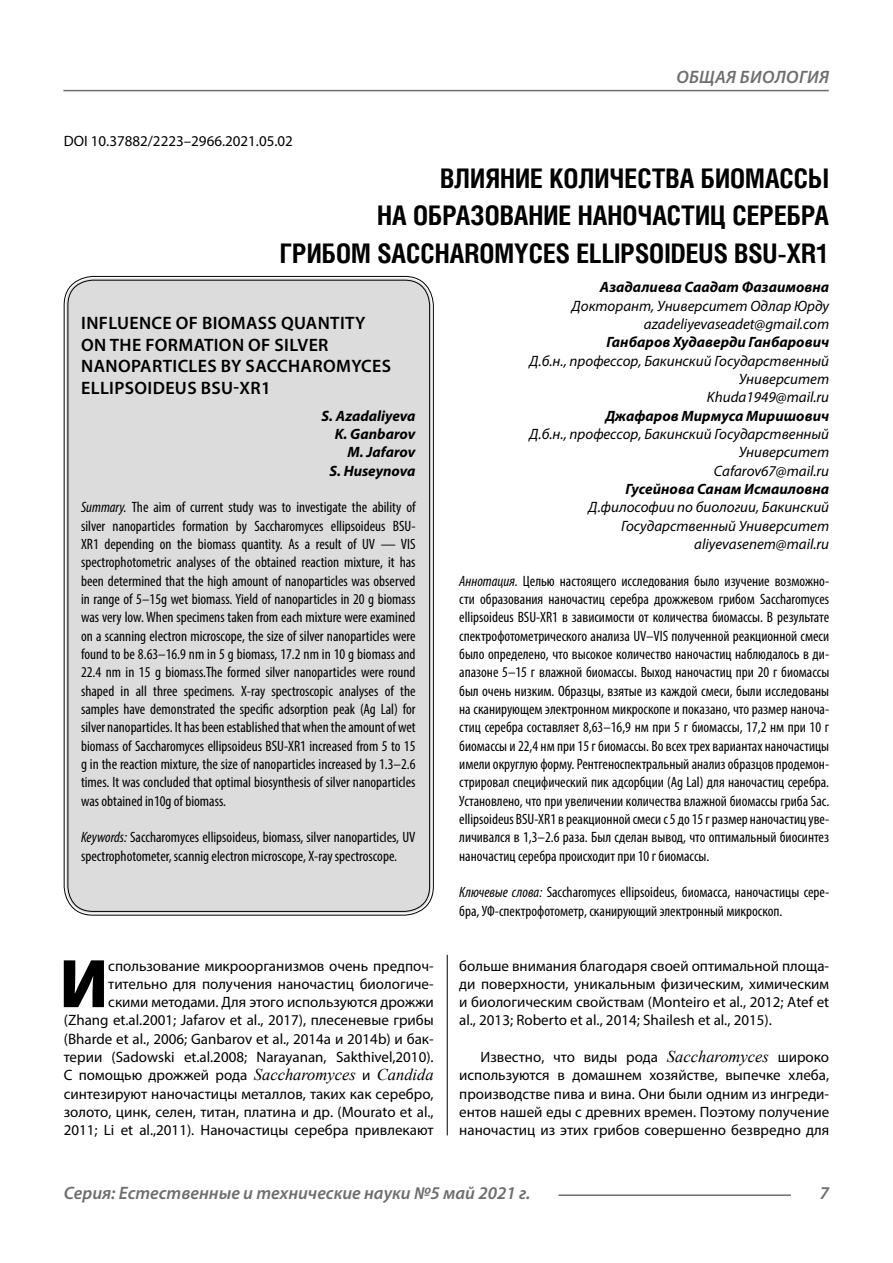
<style>
.page{position:relative;width:893px;height:1263px;background:#fff}
.page>*{position:absolute;margin:0;border:0;box-sizing:border-box;transform-origin:0 0}
.Bukvica{font:900 69.3px "Myriad Pro";color:#000}
.Header{font:700 27px/37.5px "Helios Cond C";color:#000;text-align:right}
.Header-eng{font:600 18px/21.6px "Myriad Pro";letter-spacing:.02em;color:#000}
.Sh1{font:italic 600 18px "Myriad Pro";color:#6e6e6e}
.Sh1-2{font:italic 600 18px "Myriad Pro";letter-spacing:.02em;color:#6e6e6e}
.Annotation-eng{font:condensed 15px/18.3px "Myriad Pro";color:#000;text-align:justify}
.Annotation-rus{font:condensed 15px/18.3px "Myriad Pro";color:#000;text-align:justify}
.Bukvica-2{font:15px/18.3px "Myriad Pro";color:#000;text-align:right}
.Normal{font:15px/18.3px "Myriad Pro";color:#000;text-align:justify}
.Author-doc{font:italic 15px/18.3px "Myriad Pro";color:#000;text-align:right}
.Author{font:italic 700 15px "Myriad Pro";color:#000}
.Author-email{font:italic 15px "Myriad Pro";color:#000}
.Author-eng{font:italic 700 15px "Myriad Pro";color:#000}
.DOI{font:15px "Myriad Pro";color:#000}
.s1{font-style:italic}
.s2{font-family:"Times New Roman";font-style:italic;font-size:16.5px}
</style>
<div class="page">
<hr style="left:447px;top:952px;width:1px;height:183px;background:#000">
<div style="left:43px;top:934px;width:786px;height:21px;background:#fff"></div>
<div style="left:66px;top:278px;width:365px;height:635px;background:#dcdcdc;border-radius:27px"></div>
<hr style="left:558px;top:1194px;width:233px;height:2px;background:#6e6e6e">
<hr style="left:63px;top:90px;width:766px;height:1px;background:#6e6e6e">
<p class="Sh1-2" style="left:676px;top:66px;width:154px">ОБЩАЯ БИОЛОГИЯ</p>
<p class="DOI" style="left:64px;top:132px;width:231px">DOI 10.37882/2223–2966.2021.05.02</p>
<p class="Header" style="left:280px;top:159px;width:551px">ВЛИЯНИЕ КОЛИЧЕСТВА БИОМАССЫ<br>НА ОБРАЗОВАНИЕ НАНОЧАСТИЦ СЕРЕБРА<br>ГРИБОМ SACCHAROMYCES ELLIPSOIDEUS BSU-XR1</p>
<p class="Author" style="left:600px;top:278px;width:231px">Азадалиева Caaдат Фазаимовна</p>
<p class="Author-doc" style="left:572px;top:296px;width:259px">Докторант, Университет Одлар Юрду</p>
<p class="Author-email" style="left:644px;top:315px;width:187px">azadeliyevaseadet@gmail.com</p>
<p class="Author" style="left:606px;top:333px;width:224px">Ганбаров Худаверди Ганбарович</p>
<p class="Author-doc" style="left:529px;top:351px;width:301px">Д.б.н., профессор, Бакинский Государственный<br>Университет</p>
<p class="Author-email" style="left:707px;top:388px;width:124px">Khuda1949@mail.ru</p>
<p class="Author" style="left:605px;top:406px;width:225px">Джафаров Mирмуса Миришович</p>
<p class="Author-doc" style="left:529px;top:425px;width:301px">Д.б.н., профессор, Бакинский Государственный<br>Университет</p>
<p class="Author-email" style="left:714px;top:461px;width:117px">Cafarov67@mail.ru</p>
<p class="Author" style="left:625px;top:479px;width:205px">Гусейнова Санам Исмаиловна</p>
<p class="Author-doc" style="left:589px;top:498px;width:242px">Д.философии по биологии, Бакинский<br>Государственный Университет</p>
<p class="Author-email" style="left:694px;top:535px;width:136px">aliyevasenem@mail.ru</p>
<p class="Annotation-rus" style="left:459px;top:571px;width:371px"><span class="s1">Аннотация.</span> Целью настоящего исследования было изучение возможно&shy;сти образования наночастиц серебра дрожжевом грибом Saccharomyces ellipsoideus BSU-XR1 в зависимости от количества биомассы. В результате спектрофотометрического анализа UV–VIS полученной реакционной смеси было определено, что высокое количество наночастиц наблюдалось в ди&shy;апазоне 5–15 г влажной биомассы. Выход наночастиц при 20 г биомассы был очень низким. Образцы, взятые из каждой смеси, были исследованы на сканирующем электронном микроскопе и показано, что размер наноча&shy;стиц серебра составляет 8,63–16,9 нм при 5 г биомассы, 17,2 нм при 10 г биомассы и 22,4 нм при 15 г биомассы. Во всех трех вариантах наночастицы имели округлую форму. Рентгеноспектральный анализ образцов продемон&shy;стрировал специфический пик адсорбции (Ag Lal) для наночастиц серебра.<br>Установлено, что при увеличении количества влажной биомассы гриба Sac. ellipsoideus BSU-XR1 в реакционной смеси с 5 до 15 г размер наночастиц уве&shy;личивался в 1,3–2.6 раза. Был сделан вывод, что оптимальный биосинтез наночастиц серебра происходит при 10 г биомассы.</p>
<p class="Annotation-rus" style="left:459px;top:883px;width:371px"><span class="s1">Ключевые слова:</span> Saccharomyces ellipsoideus, биомасса, наночастицы сере&shy;бра, УФ-спектрофотометр, сканирующий электронный микроскоп.</p>
<p class="Header-eng" style="left:81px;top:312px;width:311px">INFLUENCE OF BIOMASS QUANTITY<br>ON THE FORMATION OF SILVER<br>NANOPARTICLES BY SACCHAROMYCES<br>ELLIPSOIDEUS BSU-XR1</p>
<p class="Author-eng" style="left:322px;top:406px;width:95px">S. Azadaliyeva</p>
<p class="Author-eng" style="left:335px;top:424px;width:82px">K. Ganbarov</p>
<p class="Author-eng" style="left:347px;top:443px;width:70px">M. Jafarov</p>
<p class="Author-eng" style="left:329px;top:461px;width:88px">S. Huseynova</p>
<p class="Annotation-eng" style="left:81px;top:498px;width:336px"><span class="s1">Summary.</span> The aim of current study was to investigate the ability of silver nanoparticles formation by Saccharomyces ellipsoideus BSU-XR1 depending on the biomass quantity. As a result of UV — VIS spectrophotometric analyses of the obtained reaction mixture, it has been determined that the high amount of nanoparticles was observed in range of 5–15g wet biomass. Yield of nanoparticles in 20 g biomass was very low. When specimens taken from each mixture were examined on a scanning electron microscope, the size of silver nanoparticles were found to be 8.63–16.9 nm in 5 g biomass, 17.2 nm in 10 g biomass and 22.4 nm in 15 g biomass.The formed silver nanoparticles were round shaped in all three specimens. X-ray spectroscopic analyses of the samples have demonstrated the specific adsorption peak (Ag Lal) for silver nanoparticles. It has been established that when the amount of wet biomass of Saccharomyces ellipsoideus BSU-XR1 increased from 5 to 15 g in the reaction mixture, the size of nanoparticles increased by 1.3–2.6 times. It was concluded that optimal biosynthesis of silver nanoparticles was obtained in10g of biomass.</p>
<p class="Annotation-eng" style="left:81px;top:828px;width:336px"><span class="s1">Keywords:</span> Saccharomyces ellipsoideus, biomass, silver nanoparticles, UV spectrophotometer, scannig electron microscope, X-ray spectroscope.</p>
<p class="Bukvica-2" style="left:64px;top:956px;width:371px">спользование микроорганизмов очень предпоч&shy;тительно для получения наночастиц биологиче-<br>скими методами. Для этого используются дрожжи (Zhang et.al.2001; Jafarov et al., 2017), плесеневые грибы (Bharde et al., 2006; Ganbarov et al., 2014a и 2014b) и бак&shy;терии (Sadowski et.al.2008; Narayanan, Sakthivel,2010).<br>С помощью дрожжей рода <span class="s2">Saccharomyces</span> и <span class="s2">Candida </span>синтезируют наночастицы металлов, таких как серебро, золото, цинк, селен, титан, платина и др. (Mourato et al., 2011; Li et al.,2011). Наночастицы серебра привлекают</p>
<p class="Bukvica-2" style="left:459px;top:956px;width:371px;text-align:justify">больше внимания благодаря своей оптимальной площа&shy;ди поверхности, уникальным физическим, химическим и биологическим свойствам (Monteiro et al., 2012; Atef et al., 2013; Roberto et al., 2014; Shailesh et al., 2015).</p>
<p class="Bukvica" style="left:59px;top:937px;width:50px">И</p>
<p class="Normal" style="left:459px;top:1048px;width:371px;text-indent:21px">Известно, что виды рода <span class="s2">Saccharomyces</span> широко используются в домашнем хозяйстве, выпечке хлеба, производстве пива и вина. Они были одним из ингреди&shy;ентов нашей еды с древних времен. Поэтому получение наночастиц из этих грибов совершенно безвредно для</p>
<p class="Sh1" style="left:64px;top:1182px;width:468px">Серия: Естественные и технические науки №5 май 2021 г.</p>
<p class="Sh1" style="left:820px;top:1182px;width:11px">7</p>
</div>
